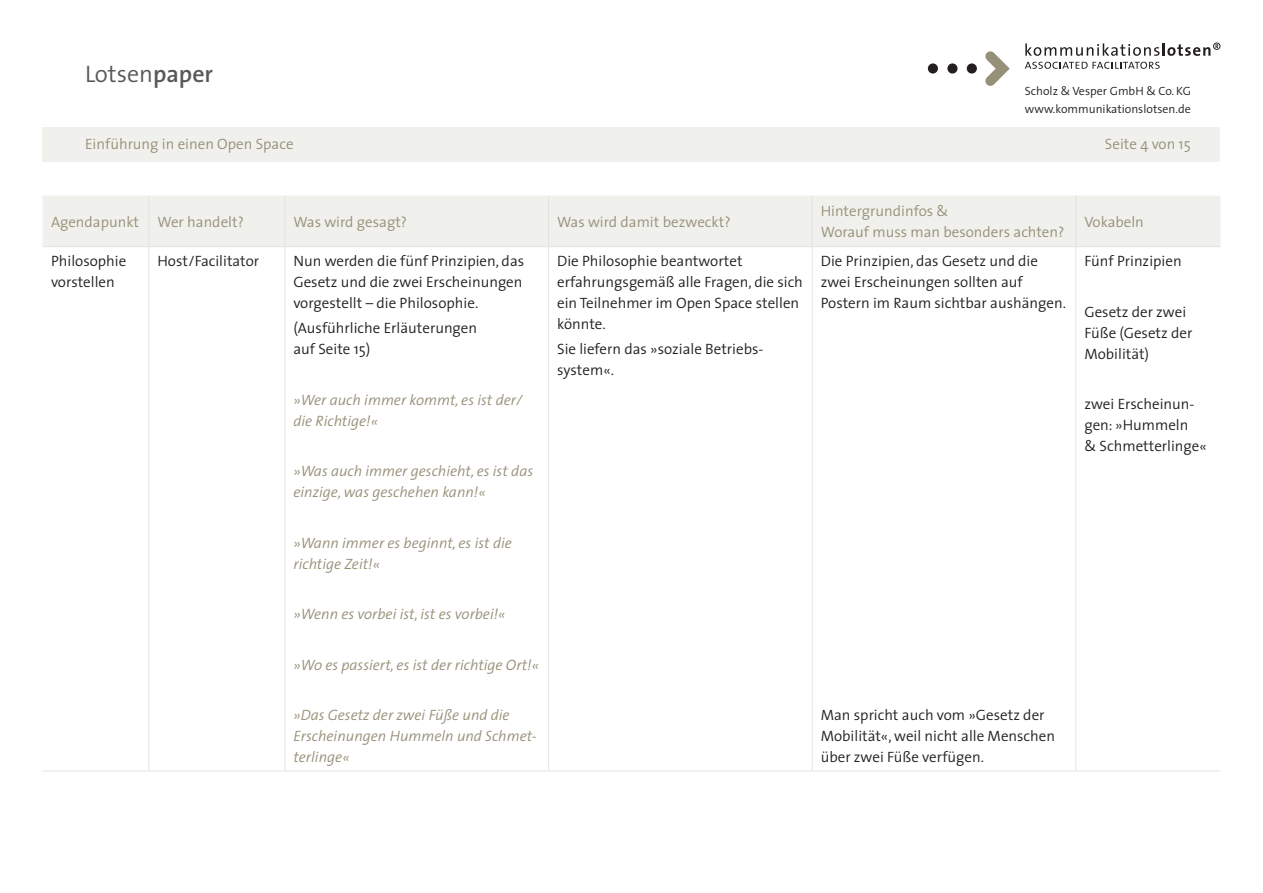
<style>
.page{position:relative;width:1263px;height:893px;background:#fff}
.page>*{position:absolute;margin:0;border:0;box-sizing:border-box;transform-origin:0 0}
.t1{font:300 24px "The Sans";color:#57585a}
.t2{font:300 15px/21px "The Sans";color:#231f20}
.t3{font:italic 300 15px/21px "The Sans";color:#979079}
.t4{font:300 15px/21px "The Sans";color:#979079}
.t5{font:300 12px/18px "The Sans";color:#231f20}
.s1{font-weight:600}
</style>
<div class="page">
<svg style="left:985px;top:51px;width:25px;height:35px"></svg>
<div style="left:967px;top:63px;width:10px;height:11px;background:#231f20;border-radius:50%"></div>
<div style="left:947px;top:63px;width:10px;height:11px;background:#231f20;border-radius:50%"></div>
<div style="left:928px;top:63px;width:10px;height:11px;background:#231f20;border-radius:50%"></div>
<svg style="left:1025px;top:62px;width:135px;height:7px"></svg>
<svg style="left:1025px;top:43px;width:195px;height:13px"></svg>
<div style="left:43px;top:196px;width:1177px;height:50px;background:#f0f0ec"></div>
<hr style="left:148px;top:196px;width:1px;height:50px;background:#e5e3dc">
<hr style="left:285px;top:196px;width:1px;height:50px;background:#e5e3dc">
<hr style="left:548px;top:196px;width:1px;height:50px;background:#e5e3dc">
<hr style="left:812px;top:196px;width:1px;height:50px;background:#e5e3dc">
<hr style="left:1075px;top:196px;width:1px;height:50px;background:#e5e3dc">
<hr style="left:43px;top:246px;width:106px;height:1px;background:#e5e3dc">
<hr style="left:149px;top:246px;width:136px;height:1px;background:#e5e3dc">
<hr style="left:148px;top:247px;width:1px;height:523px;background:#e5e3dc">
<hr style="left:285px;top:246px;width:264px;height:1px;background:#e5e3dc">
<hr style="left:285px;top:247px;width:1px;height:523px;background:#e5e3dc">
<hr style="left:549px;top:246px;width:263px;height:1px;background:#e5e3dc">
<hr style="left:548px;top:247px;width:1px;height:523px;background:#e5e3dc">
<hr style="left:812px;top:246px;width:264px;height:1px;background:#e5e3dc">
<hr style="left:812px;top:247px;width:1px;height:523px;background:#e5e3dc">
<hr style="left:1076px;top:246px;width:144px;height:1px;background:#e5e3dc">
<hr style="left:1075px;top:247px;width:1px;height:523px;background:#e5e3dc">
<hr style="left:43px;top:770px;width:106px;height:1px;background:#e5e3dc">
<hr style="left:149px;top:770px;width:136px;height:1px;background:#e5e3dc">
<hr style="left:285px;top:770px;width:264px;height:1px;background:#e5e3dc">
<hr style="left:549px;top:770px;width:263px;height:1px;background:#e5e3dc">
<hr style="left:812px;top:770px;width:264px;height:1px;background:#e5e3dc">
<hr style="left:1076px;top:770px;width:144px;height:1px;background:#e5e3dc">
<div style="left:43px;top:128px;width:1177px;height:34px;background:#f0f0ec"></div>
<h1 class="t1" style="left:85px;top:54px;width:130px">Lotsen<span class="s1">paper</span></h1>
<p class="t5" style="left:1025px;top:82px;width:168px">Scholz &amp; Vesper GmbH &amp; Co. KG www.kommunikationslotsen.de</p>
<p class="t4" style="left:85px;top:133px;width:210px">Einführung in einen Open Space</p>
<p class="t4" style="left:1105px;top:133px;width:87px">Seite 4 von 15</p>
<p class="t4" style="left:51px;top:211px;width:194px">Agendapunkt Wer handelt?</p>
<p class="t4" style="left:293px;top:211px;width:115px">Was wird gesagt?</p>
<p class="t4" style="left:557px;top:211px;width:175px">Was wird damit bezweckt?</p>
<p class="t4" style="left:821px;top:200px;width:245px">Hintergrundinfos &amp;<br>Worauf muss man besonders achten?</p>
<p class="t4" style="left:1084px;top:211px;width:61px">Vokabeln</p>
<p class="t2" style="left:51px;top:250px;width:77px">Philosophie vorstellen</p>
<p class="t2" style="left:157px;top:250px;width:103px">Host/Facilitator</p>
<p class="t2" style="left:293px;top:250px;width:232px;text-align:justify">Nun werden die fünf Prinzipien, das Gesetz und die zwei Erscheinungen vorgestellt – die Philosophie.</p>
<p class="t2" style="left:293px;top:317px;width:185px">(Ausführliche Erläuterungen auf Seite 15)</p>
<p class="t3" style="left:293px;top:389px;width:230px">»Wer auch immer kommt, es ist der/ die Richtige!«</p>
<p class="t3" style="left:293px;top:460px;width:241px">»Was auch immer geschieht, es ist das einzige, was geschehen kann!«</p>
<p class="t3" style="left:293px;top:532px;width:220px">»Wann immer es beginnt, es ist die richtige Zeit!«</p>
<p class="t3" style="left:293px;top:603px;width:214px">»Wenn es vorbei ist, ist es vorbei!«</p>
<p class="t3" style="left:293px;top:654px;width:247px">»Wo es passiert, es ist der richtige Ort!«</p>
<p class="t3" style="left:293px;top:704px;width:245px">»Das Gesetz der zwei Füße und die<br>Erscheinungen Hummeln und Schmet&shy;terlinge«</p>
<p class="t2" style="left:1084px;top:250px;width:99px">Fünf Prinzipien</p>
<p class="t2" style="left:1084px;top:301px;width:109px">Gesetz der zwei<br>Füße (Gesetz der<br>Mobilität)</p>
<p class="t2" style="left:1084px;top:393px;width:124px">zwei Erscheinun&shy;gen: »Hummeln<br>&amp; Schmetterlinge«</p>
<p class="t2" style="left:557px;top:250px;width:247px">Die Philosophie beantwortet erfahrungsgemäß alle Fragen, die sich ein Teilnehmer im Open Space stellen könnte.</p>
<p class="t2" style="left:557px;top:338px;width:206px">Sie liefern das »soziale Betriebs&shy;system«.</p>
<p class="t2" style="left:821px;top:250px;width:247px">Die Prinzipien, das Gesetz und die zwei Erscheinungen sollten auf<br>Postern im Raum sichtbar aushängen.</p>
<p class="t2" style="left:821px;top:704px;width:236px">Man spricht auch vom »Gesetz der<br>Mobilität«, weil nicht alle Menschen über zwei Füße verfügen.</p>
</div>
